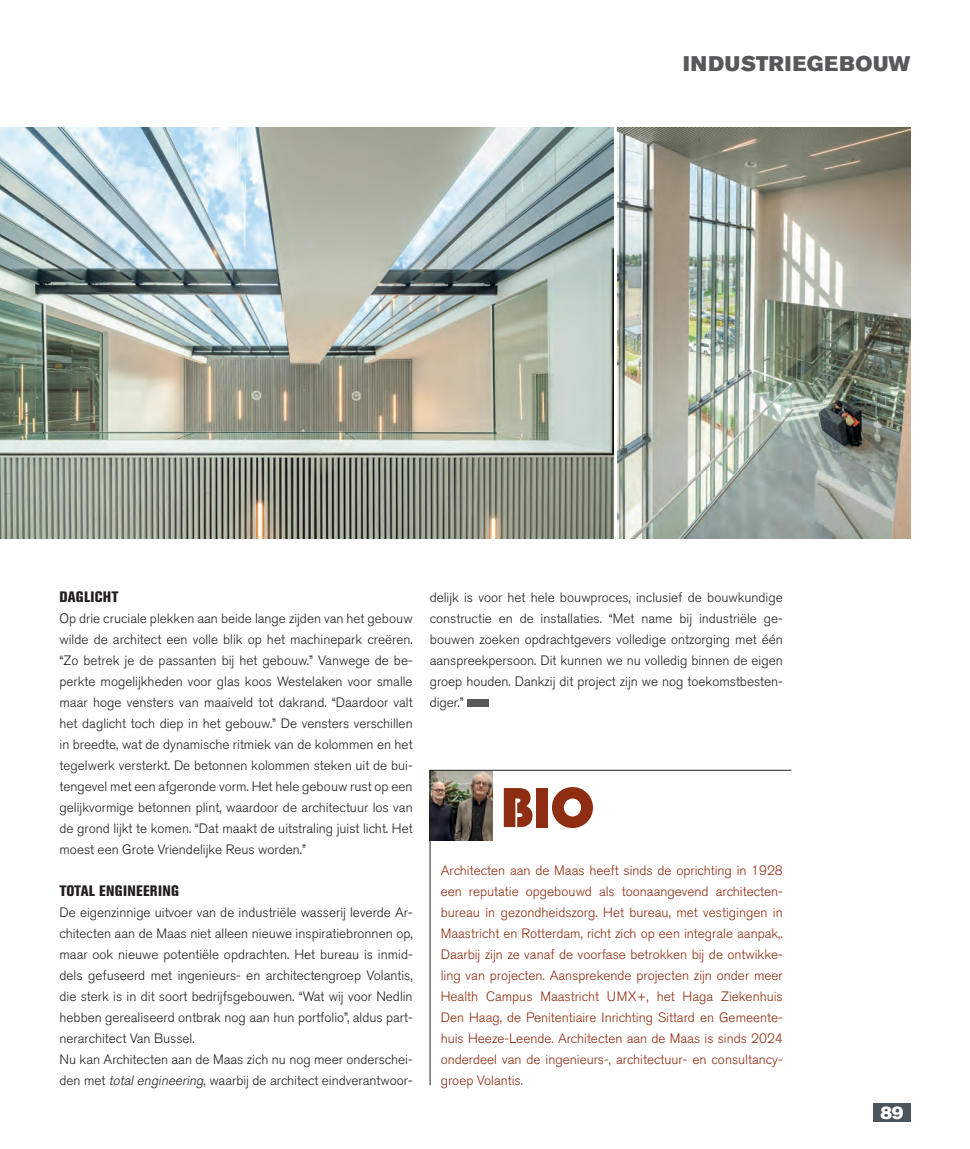
<style>
.page{position:relative;width:970px;height:1149px;background:#fff}
.page>*{position:absolute;margin:0;border:0;box-sizing:border-box;transform-origin:0 0}
.t1{font:58.5px "Bauhaus 93";color:#8e2d11}
.t2{font:21px "Akzidenz Grotesk BE Super";letter-spacing:.03em;color:#57585a}
.t3{font:18px "Akzidenz Grotesk BE Super";color:#fff}
.t4{font:800 condensed 15px "Akzidenz Grotesk BE";letter-spacing:.02em;color:#231f20}
.t5{font:300 13.5px/21px "Akzidenz Grotesk BE";color:#231f20;text-align:justify}
.t6{font:300 13.5px/21px "Akzidenz Grotesk BE";color:#8e2d11;text-align:justify}
.s1{font-style:italic}
</style>
<div class="page">
<div style="left:873px;top:1102px;width:37px;height:18px;background:#4b545a"></div>
<img style="left:430px;top:770px;width:63px;height:70px">
<hr style="left:429px;top:769px;width:1px;height:315px;background:#231f20">
<hr style="left:429px;top:769px;width:362px;height:1px;background:#231f20">
<img style="left:0;top:128px;width:613px;height:410px">
<img style="left:617px;top:128px;width:293px;height:410px">
<div style="left:467px;top:699px;width:22px;height:7px;background:#57585a"></div>
<h2 class="t2" style="left:683px;top:51px;width:229px">INDUSTRIEGEBOUW</h2>
<p class="t4" style="left:60px;top:587px;width:60px">DAGLICHT</p>
<p class="t5" style="left:60px;top:607px;width:354px">Op drie cruciale plekken aan beide lange zijden van het gebouw wilde de architect een volle blik op het machinepark creëren. “Zo betrek je de passanten bij het gebouw.” Vanwege de be&shy;perkte mogelijkheden voor glas koos Westelaken voor smalle maar hoge vensters van maaiveld tot dakrand. “Daardoor valt het daglicht toch diep in het gebouw.” De vensters verschillen in breedte, wat de dynamische ritmiek van de kolommen en het tegelwerk versterkt. De betonnen kolommen steken uit de bui&shy;tengevel met een afgeronde vorm. Het hele gebouw rust op een gelijkvormige betonnen plint, waardoor de architectuur los van de grond lijkt te komen. “Dat maakt de uitstraling juist licht. Het moest een Grote Vriendelijke Reus worden.”</p>
<p class="t4" style="left:60px;top:881px;width:121px">TOTAL ENGINEERING</p>
<p class="t5" style="left:60px;top:901px;width:354px;text-align:left">De eigenzinnige uitvoer van de industriële wasserij leverde Ar&shy;chitecten aan de Maas niet alleen nieuwe inspiratiebronnen op, maar ook nieuwe potentiële opdrachten. Het bureau is inmid&shy;dels gefuseerd met ingenieurs- en architectengroep Volantis, die sterk is in dit soort bedrijfsgebouwen. “Wat wij voor Nedlin hebben gerealiseerd ontbrak nog aan hun portfolio”, aldus part&shy;nerarchitect Van Bussel.<br>Nu kan Architecten aan de Maas zich nu nog meer onderschei&shy;den met <span class="s1">totalengineering</span>, waarbij de architect eindverantwoor-</p>
<p class="t5" style="left:429px;top:586px;width:354px">delijk is voor het hele bouwproces, inclusief de bouwkundige constructie en de installaties. “Met name bij industriële ge&shy;bouwen zoeken opdrachtgevers volledige ontzorging met één aanspreekpersoon. Dit kunnen we nu volledig binnen de eigen groep houden. Dankzij dit project zijn we nog toekomstbesten&shy;diger.”</p>
<h1 class="t1" style="left:500px;top:774px;width:96px">BIO</h1>
<p class="t6" style="left:441px;top:859px;width:343px">Architecten aan de Maas heeft sinds de oprichting in 1928 een reputatie opgebouwd als toonaangevend architecten&shy;bureau in gezondheidszorg. Het bureau, met vestigingen in Maastricht en Rotterdam, richt zich op een integrale aanpak,.<br>Daarbij zijn ze vanaf de voorfase betrokken bij de ontwikke&shy;ling van projecten. Aansprekende projecten zijn onder meer Health Campus Maastricht UMX+, het Haga Ziekenhuis Den Haag, de Penitentiaire Inrichting Sittard en Gemeente&shy;huis Heeze-Leende. Architecten aan de Maas is sinds 2024 onderdeel van de ingenieurs-, architectuur- en consultancy&shy;groep Volantis.</p>
<h3 class="t3" style="left:880px;top:1101px;width:24px">89</h3>
</div>
